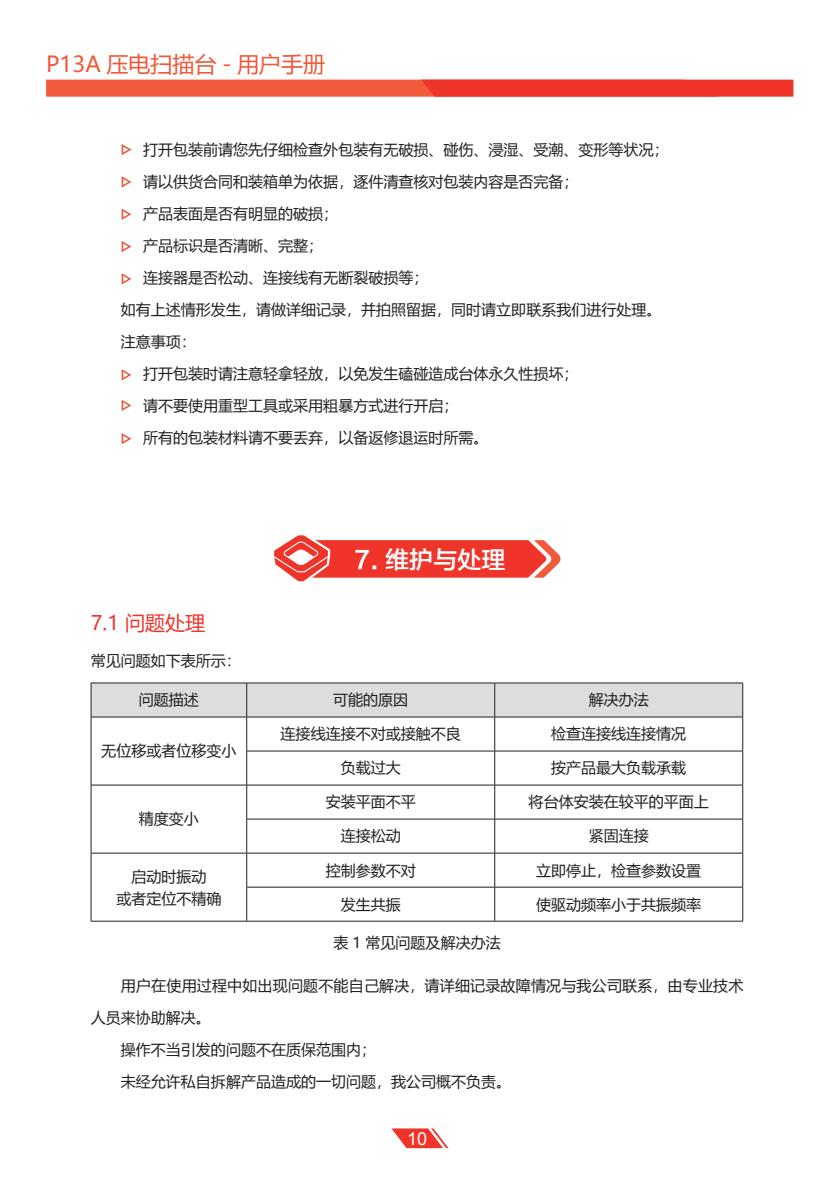
<style>
.page{position:relative;width:840px;height:1191px;background:#fff}
.page>*{position:absolute;margin:0;border:0;box-sizing:border-box;transform-origin:0 0}
.标题{font:24px "FZLTZHK GBK1 0";color:#fff}
.t1{font:22px "Microsoft Ya Hei";color:#f0593a}
.二级标题{font:20px "Microsoft Ya Hei";color:#ef342a}
.t2{font:18px "Arial";color:#fff}
.正文-1{font:15px/32px "Microsoft Ya Hei";color:#231f20}
.正文不缩进{font:15px "Microsoft Ya Hei";color:#231f20}
</style>
<div class="page">
<svg style="left:46px;top:80px;width:747px;height:17px;background:#ef4a35"></svg>
<svg style="left:391px;top:1128px;width:57px;height:20px"></svg>
<svg style="left:121px;top:144px;width:10px;height:11px"></svg>
<svg style="left:121px;top:176px;width:10px;height:12px"></svg>
<svg style="left:121px;top:209px;width:10px;height:11px"></svg>
<svg style="left:121px;top:241px;width:10px;height:11px"></svg>
<svg style="left:121px;top:273px;width:10px;height:11px"></svg>
<svg style="left:121px;top:369px;width:10px;height:11px"></svg>
<svg style="left:121px;top:400px;width:10px;height:11px"></svg>
<svg style="left:121px;top:433px;width:10px;height:11px"></svg>
<svg style="left:274px;top:535px;width:287px;height:46px"></svg>
<div style="left:92px;top:683px;width:650px;height:33px;background:#dcdddf"></div>
<svg style="left:92px;top:717px;width:650px;height:67px"></svg>
<hr style="left:91px;top:682px;width:155px;height:1px;background:#231f20">
<hr style="left:91px;top:683px;width:1px;height:33px;background:#231f20">
<hr style="left:246px;top:682px;width:248px;height:1px;background:#231f20">
<hr style="left:246px;top:683px;width:1px;height:33px;background:#231f20">
<hr style="left:494px;top:682px;width:248px;height:1px;background:#231f20">
<hr style="left:494px;top:683px;width:1px;height:33px;background:#231f20">
<hr style="left:742px;top:683px;width:1px;height:33px;background:#231f20">
<hr style="left:91px;top:717px;width:1px;height:34px;background:#231f20">
<hr style="left:246px;top:717px;width:1px;height:34px;background:#231f20">
<hr style="left:494px;top:717px;width:1px;height:34px;background:#231f20">
<hr style="left:742px;top:717px;width:1px;height:34px;background:#231f20">
<hr style="left:91px;top:751px;width:1px;height:34px;background:#231f20">
<hr style="left:246px;top:751px;width:1px;height:34px;background:#231f20">
<hr style="left:494px;top:751px;width:1px;height:34px;background:#231f20">
<hr style="left:742px;top:751px;width:1px;height:34px;background:#231f20">
<hr style="left:91px;top:716px;width:155px;height:1px;background:#231f20">
<hr style="left:91px;top:784px;width:155px;height:1px;background:#231f20">
<hr style="left:91px;top:785px;width:1px;height:34px;background:#231f20">
<hr style="left:91px;top:819px;width:1px;height:34px;background:#231f20">
<hr style="left:246px;top:716px;width:248px;height:1px;background:#231f20">
<hr style="left:494px;top:716px;width:248px;height:1px;background:#231f20">
<hr style="left:246px;top:750px;width:248px;height:1px;background:#231f20">
<hr style="left:494px;top:750px;width:248px;height:1px;background:#231f20">
<hr style="left:246px;top:784px;width:248px;height:1px;background:#231f20">
<hr style="left:246px;top:785px;width:1px;height:34px;background:#231f20">
<hr style="left:494px;top:784px;width:248px;height:1px;background:#231f20">
<hr style="left:494px;top:785px;width:1px;height:34px;background:#231f20">
<hr style="left:742px;top:785px;width:1px;height:34px;background:#231f20">
<hr style="left:246px;top:818px;width:248px;height:1px;background:#231f20">
<hr style="left:246px;top:819px;width:1px;height:34px;background:#231f20">
<hr style="left:494px;top:818px;width:248px;height:1px;background:#231f20">
<hr style="left:494px;top:819px;width:1px;height:34px;background:#231f20">
<hr style="left:742px;top:819px;width:1px;height:34px;background:#231f20">
<hr style="left:91px;top:852px;width:155px;height:1px;background:#231f20">
<hr style="left:91px;top:853px;width:1px;height:34px;background:#231f20">
<hr style="left:91px;top:887px;width:1px;height:34px;background:#231f20">
<hr style="left:91px;top:921px;width:155px;height:1px;background:#231f20">
<hr style="left:246px;top:852px;width:248px;height:1px;background:#231f20">
<hr style="left:246px;top:853px;width:1px;height:34px;background:#231f20">
<hr style="left:494px;top:852px;width:248px;height:1px;background:#231f20">
<hr style="left:494px;top:853px;width:1px;height:34px;background:#231f20">
<hr style="left:742px;top:853px;width:1px;height:34px;background:#231f20">
<hr style="left:246px;top:886px;width:248px;height:1px;background:#231f20">
<hr style="left:246px;top:887px;width:1px;height:34px;background:#231f20">
<hr style="left:494px;top:886px;width:248px;height:1px;background:#231f20">
<hr style="left:494px;top:887px;width:1px;height:34px;background:#231f20">
<hr style="left:742px;top:887px;width:1px;height:34px;background:#231f20">
<hr style="left:246px;top:921px;width:248px;height:1px;background:#231f20">
<hr style="left:494px;top:921px;width:248px;height:1px;background:#231f20">
<h2 class="t1" style="left:46px;top:50px;width:280px">P13A 压电扫描台 - 用户手册</h2>
<p class="正文-1" style="left:143px;top:133px;width:526px">打开包装前请您先仔细检查外包装有无破损、碰伤、浸湿、受潮、变形等状况；</p>
<p class="正文-1" style="left:143px;top:165px;width:436px">请以供货合同和装箱单为依据，逐件清查核对包装内容是否完备；</p>
<p class="正文-1" style="left:143px;top:197px;width:196px">产品表面是否有明显的破损；</p>
<p class="正文-1" style="left:143px;top:229px;width:181px">产品标识是否清晰、完整；</p>
<p class="正文-1" style="left:143px;top:261px;width:286px">连接器是否松动、连接线有无断裂破损等；</p>
<p class="正文-1" style="left:121px;top:293px;width:541px">如有上述情形发生，请做详细记录，并拍照留据，同时请立即联系我们进行处理。</p>
<p class="正文-1" style="left:121px;top:325px;width:76px">注意事项：</p>
<p class="正文-1" style="left:143px;top:357px;width:436px">打开包装时请注意轻拿轻放，以免发生磕碰造成台体永久性损坏；</p>
<p class="正文-1" style="left:143px;top:389px;width:316px">请不要使用重型工具或采用粗暴方式进行开启；</p>
<p class="正文-1" style="left:143px;top:421px;width:346px">所有的包装材料请不要丢弃，以备返修退运时所需。</p>
<p class="二级标题" style="left:91px;top:609px;width:116px">7.1 问题处理</p>
<p class="正文不缩进" style="left:91px;top:650px;width:151px">常见问题如下表所示：</p>
<p class="标题" style="left:354px;top:546px;width:152px">7. 维护与处理</p>
<p class="正文不缩进" style="left:139px;top:690px;width:61px">问题描述</p>
<p class="正文不缩进" style="left:333px;top:690px;width:76px">可能的原因</p>
<p class="正文不缩进" style="left:588px;top:690px;width:61px">解决办法</p>
<p class="正文不缩进" style="left:101px;top:741px;width:136px">无位移或者位移变小</p>
<p class="正文不缩进" style="left:280px;top:724px;width:181px">连接线连接不对或接触不良</p>
<p class="正文不缩进" style="left:551px;top:724px;width:136px">检查连接线连接情况</p>
<p class="正文不缩进" style="left:340px;top:758px;width:61px">负载过大</p>
<p class="正文不缩进" style="left:551px;top:758px;width:136px">按产品最大负载承载</p>
<p class="正文不缩进" style="left:139px;top:809px;width:61px">精度变小</p>
<p class="正文不缩进" style="left:325px;top:792px;width:91px">安装平面不平</p>
<p class="正文不缩进" style="left:528px;top:792px;width:181px">将台体安装在较平的平面上</p>
<p class="正文不缩进" style="left:340px;top:826px;width:61px">连接松动</p>
<p class="正文不缩进" style="left:588px;top:826px;width:61px">紧固连接</p>
<p class="正文不缩进" style="left:325px;top:860px;width:91px">控制参数不对</p>
<p class="正文不缩进" style="left:536px;top:860px;width:166px">立即停止，检查参数设置</p>
<p class="正文不缩进" style="left:340px;top:894px;width:61px">发生共振</p>
<p class="正文不缩进" style="left:536px;top:894px;width:166px">使驱动频率小于共振频率</p>
<p class="正文-1" style="left:333px;top:925px;width:168px">表 1 常见问题及解决办法</p>
<p class="正文-1" style="left:91px;top:969px;width:653px;text-indent:30px">用户在使用过程中如出现问题不能自己解决，请详细记录故障情况与我公司联系，由专业技术人员来协助解决。</p>
<p class="正文-1" style="left:121px;top:1033px;width:256px">操作不当引发的问题不在质保范围内；</p>
<p class="正文-1" style="left:121px;top:1065px;width:391px">未经允许私自拆解产品造成的一切问题，我公司概不负责。</p>
<p class="正文不缩进" style="left:131px;top:866px;width:76px">启动时振动</p>
<p class="正文不缩进" style="left:116px;top:888px;width:106px">或者定位不精确</p>
<p class="t2" style="left:407px;top:1126px;width:22px">10</p>
</div>
